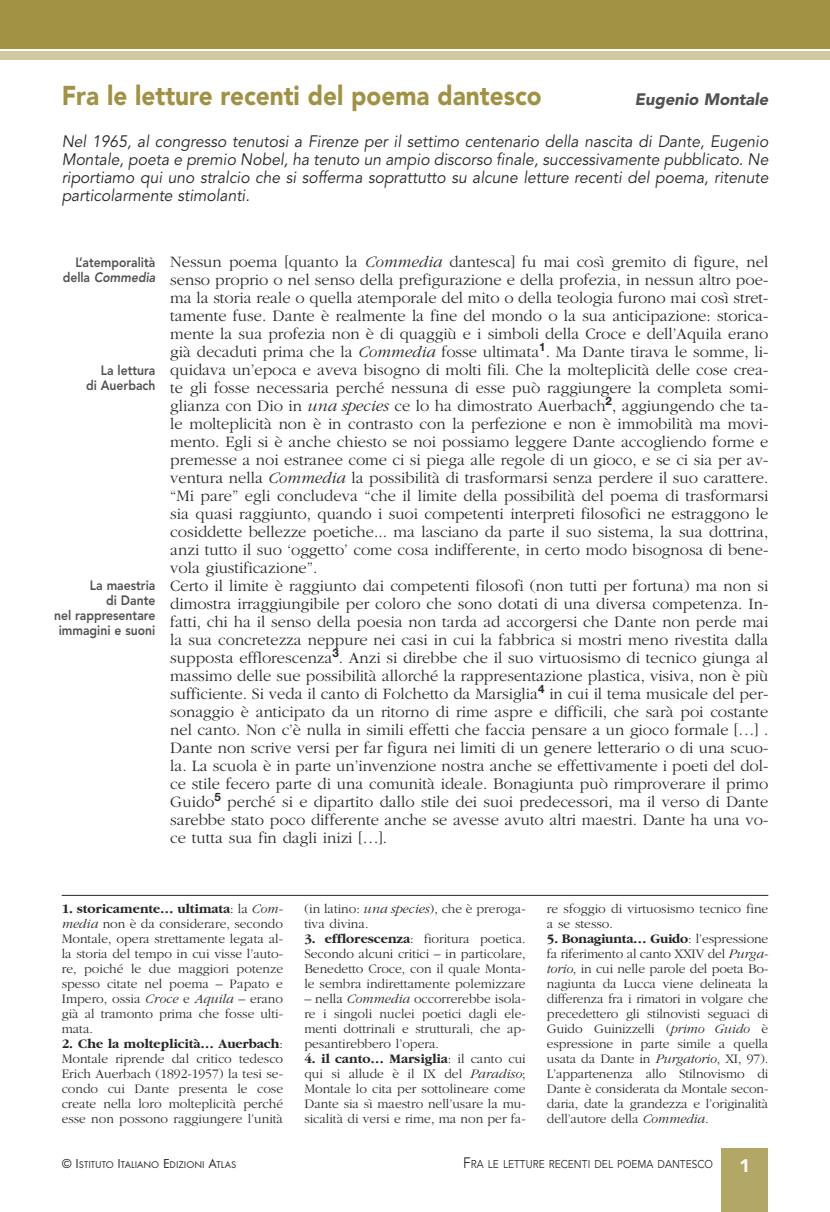
<style>
.page{position:relative;width:830px;height:1212px;background:#fff}
.page>*{position:absolute;margin:0;border:0;box-sizing:border-box;transform-origin:0 0}
.t1{font:900 27px "Avenir";color:#a09143;scale:.9 1}
.t2{font:900 18px "Avenir";color:#fff}
.t3{font:300 16.5px/18px "Garamond";color:#272627}
.t4{font:italic 16.5px/18px "Avenir";color:#272627;text-align:justify;scale:.95 1}
.t5{font:italic 900 16.5px "Avenir";color:#525152}
.t6{font:300 13.5px/15px "Garamond";color:#272627;text-align:justify}
.t7{font:800 13.5px/15px "Avenir";color:#525152;text-align:right;scale:.9 1}
.t8{font:11.25px "Avenir";color:#272627;scale:.9 1}
.t9{font:10.2px "Futura T";color:#272627}
.s1{font-style:italic}
.s2{font-weight:700}
.s3{font-size:13.5px}
.s4{font-size:15px}
</style>
<div class="page">
<div style="left:721px;top:1148px;width:46px;height:64px;background:#b3a768"></div>
<div style="left:0;top:0;width:829px;height:49px;background:#a09143"></div>
<div style="left:0;top:51px;width:829px;height:9px;background:#cfc8a1"></div>
<hr style="left:62px;top:895px;width:705px;height:1px;background:#272627">
<h1 class="t1" style="left:62px;top:85px;width:534px">Fra le letture recenti del poema dantesco</h1>
<p class="t5" style="left:634px;top:93px;width:135px">Eugenio Montale</p>
<p class="t4" style="left:62px;top:134px;width:745px">Nel 1965, al congresso tenutosi a Firenze per il settimo centenario della nascita di Dante, Eugenio Montale, poeta e premio Nobel, ha tenuto un ampio discorso finale, successivamente pubblicato. Ne riportiamo qui uno stralcio che si sofferma soprattutto su alcune letture recenti del poema, ritenute particolarmente stimolanti.</p>
<p class="t7" style="left:63px;top:255px;width:104px">L’atemporalità della <span class="s1">Commedia</span></p>
<p class="t7" style="left:86px;top:364px;width:78px">La lettura<br>di Auerbach</p>
<p class="t7" style="left:54px;top:578px;width:114px">La maestria<br>di Dante<br>nel rappresentare immagini e suoni</p>
<p class="t3" style="left:170px;top:252px;width:599px">Nessun poema [quanto la <span class="s1">Commedia</span> dantesca] fu mai così gremito di figure, nel senso proprio o nel senso della prefigurazione e della profezia, in nessun altro poe&shy;ma la storia reale o quella atemporale del mito o della teologia furono mai così stret&shy;tamente fuse. Dante è realmente la fine del mondo o la sua anticipazione: storica&shy;mente la sua profezia non è di quaggiù e i simboli della Croce e dell’Aquila erano già decaduti prima che la <span class="s1">Commedia</span> fosse ultimata<sup>1</sup>. Ma Dante tirava le somme, li&shy;quidava un’epoca e aveva bisogno di molti fili. Che la molteplicità delle cose crea&shy;te gli fosse necessaria perché nessuna di esse può raggiungere la completa somi&shy;glianza con Dio in <span class="s1">una species</span> ce lo ha dimostrato Auerbach<sup>2</sup>, aggiungendo che ta&shy;le molteplicità non è in contrasto con la perfezione e non è immobilità ma movi&shy;mento. Egli si è anche chiesto se noi possiamo leggere Dante accogliendo forme e premesse a noi estranee come ci si piega alle regole di un gioco, e se ci sia per av&shy;ventura nella <span class="s1">Commedia</span> la possibilità di trasformarsi senza perdere il suo carattere. “Mi pare” egli concludeva “che il limite della possibilità del poema di trasformarsi sia quasi raggiunto, quando i suoi competenti interpreti filosofici ne estraggono le cosiddette bellezze poetiche... ma lasciano da parte il suo sistema, la sua dottrina, anzi tutto il suo ‘oggetto’ come cosa indifferente, in certo modo bisognosa di bene&shy;vola giustificazione”.<br>Certo il limite è raggiunto dai competenti filosofi (non tutti per fortuna) ma non si dimostra irraggiungibile per coloro che sono dotati di una diversa competenza. In&shy;fatti, chi ha il senso della poesia non tarda ad accorgersi che Dante non perde mai la sua concretezza neppure nei casi in cui la fabbrica si mostri meno rivestita dalla supposta efflorescenza<sup>3</sup>. Anzi si direbbe che il suo virtuosismo di tecnico giunga al massimo delle sue possibilità allorché la rappresentazione plastica, visiva, non è più sufficiente. Si veda il canto di Folchetto da Marsiglia<sup>4</sup> in cui il tema musicale del per&shy;sonaggio è anticipato da un ritorno di rime aspre e difficili, che sarà poi costante nel canto. Non c’è nulla in simili effetti che faccia pensare a un gioco formale […] .<br>Dante non scrive versi per far figura nei limiti di un genere letterario o di una scuo&shy;la. La scuola è in parte un’invenzione nostra anche se effettivamente i poeti del dol&shy;ce stile fecero parte di una comunità ideale. Bonagiunta può rimproverare il primo Guido<sup>5</sup> perché si e dipartito dallo stile dei suoi predecessori, ma il verso di Dante sarebbe stato poco differente anche se avesse avuto altri maestri. Dante ha una vo&shy;ce tutta sua fin dagli inizi […].</p>
<p class="t6" style="left:62px;top:901px;width:223px"><span class="s2">1. storicamente… ultimata</span>: la <span class="s1">Com&shy;media</span> non è da considerare, secondo Montale, opera strettamente legata al&shy;la storia del tempo in cui visse l’auto&shy;re, poiché le due maggiori potenze spesso citate nel poema – Papato e Impero, ossia <span class="s1">Croce</span> e <span class="s1">Aquila</span> – erano già al tramonto prima che fosse ulti&shy;mata.</p>
<p class="t6" style="left:62px;top:1036px;width:223px"><span class="s2">2. Che la molteplicità… Auerbach</span>:<br>Montale riprende dal critico tedesco Erich Auerbach (1892-1957) la tesi se&shy;condo cui Dante presenta le cose create nella loro molteplicità perché esse non possono raggiungere l’unità</p>
<p class="t6" style="left:304px;top:901px;width:223px">(in latino: <span class="s1">una species</span>), che è preroga&shy;tiva divina.</p>
<p class="t6" style="left:304px;top:931px;width:223px"><span class="s2">3. efflorescenza</span>: fioritura poetica.<br>Secondo alcuni critici – in particolare, Benedetto Croce, con il quale Monta&shy;le sembra indirettamente polemizzare</p>
<p class="t6" style="left:304px;top:991px;width:223px">– nella <span class="s1">Commedia</span> occorrerebbe isola&shy;re i singoli nuclei poetici dagli ele&shy;menti dottrinali e strutturali, che ap&shy;pesantirebbero l’opera.</p>
<p class="t6" style="left:304px;top:1051px;width:223px"><span class="s2">4. il canto… Marsiglia</span>: il canto cui qui si allude è il IX del <span class="s1">Paradiso</span>; Montale lo cita per sottolineare come Dante sia sì maestro nell’usare la mu&shy;sicalità di versi e rime, ma non per fa-</p>
<p class="t6" style="left:546px;top:901px;width:223px">re sfoggio di virtuosismo tecnico fine a se stesso.</p>
<p class="t6" style="left:546px;top:931px;width:223px"><span class="s2">5. Bonagiunta… Guido</span>: l’espressione fa riferimento al canto XXIV del <span class="s1">Purga&shy;torio</span>, in cui nelle parole del poeta Bo&shy;nagiunta da Lucca viene delineata la differenza fra i rimatori in volgare che precedettero gli stilnovisti seguaci di Guido Guinizzelli (<span class="s1">primo Guido</span> è espressione in parte simile a quella usata da Dante in <span class="s1">Purgatorio</span>, XI, 97).<br>L’appartenenza allo Stilnovismo di Dante è considerata da Montale secon&shy;daria, date la grandezza e l’originalità dell’autore della <span class="s1">Commedia</span>.</p>
<p class="t9" style="left:62px;top:1158px;width:176px"><span class="s3">© I</span>STITUTO <span class="s3">I</span>TALIANO <span class="s3">E</span>DIZIONI <span class="s3">A</span>TLAS</p>
<p class="t8" style="left:463px;top:1159px;width:279px"><span class="s4">F</span>RA LE LETTURE RECENTI DEL POEMA DANTESCO</p>
<p class="t2" style="left:739px;top:1159px;width:12px">1</p>
</div>
